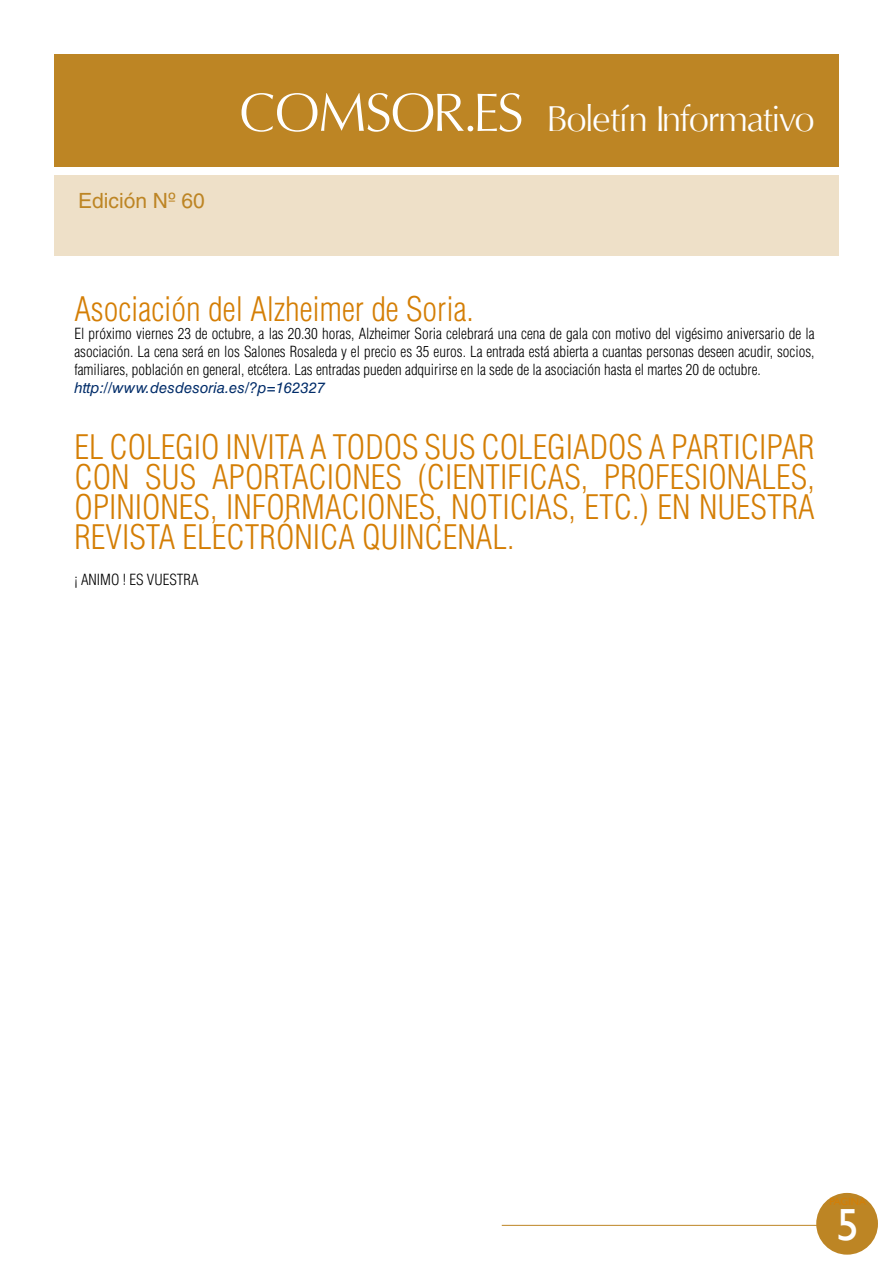
<style>
.page{position:relative;width:893px;height:1263px;background:#fff}
.page>*{position:absolute;margin:0;border:0;box-sizing:border-box;transform-origin:0 0}
.t1{font:45px "Gill Sans";color:#fff}
.t2{font:36px "Oregon LDO Book";color:#fff}
.t3{font:300 condensed 33px/30px "Helvetica LT Std";color:#d47e05;text-align:justify}
.t4{font:21px "Helvetica LT Std";color:#bd8524}
.t5{font:300 condensed 15px/18px "Helvetica LT Std";color:#000;text-align:justify}
.t6{font:italic 15px "Helvetica LT Std";color:#002c69}
.t7{font:10.5px "Gill Sans";color:#d47e05}
.s1{font-size:54px}
</style>
<div class="page">
<div style="left:818px;top:1194px;width:58px;height:59px;background:#bd8524;border-radius:50%"></div>
<div style="left:816px;top:1193px;width:62px;height:61px;border:3px solid #bd8524;border-radius:50%"></div>
<hr style="left:502px;top:1225px;width:316px;height:1px;background:#bd8524">
<div style="left:54px;top:54px;width:785px;height:113px;background:#bd8524"></div>
<div style="left:54px;top:175px;width:785px;height:81px;background:#eee0c8"></div>
<h3 class="t4" style="left:78px;top:189px;width:128px">Edición Nº 60</h3>
<h2 class="t2" style="left:240px;top:98px;width:576px"><span class="s1">COMSOR.ES</span> Boletín Informativo</h2>
<h3 class="t3" style="left:74px;top:293px;width:401px">Asociación del Alzheimer de Soria.</h3>
<p class="t5" style="left:74px;top:324px;width:742px">El próximo viernes 23 de octubre, a las 20.30 horas, Alzheimer Soria celebrará una cena de gala con motivo del vigésimo aniversario de la asociación. La cena será en los Salones Rosaleda y el precio es 35 euros. La entrada está abierta a cuantas personas deseen acudir, socios, familiares, población en general, etcétera. Las entradas pueden adquirirse en la sede de la asociación hasta el martes 20 de octubre.</p>
<p class="t6" style="left:74px;top:379px;width:253px">http://www.desdesoria.es/?p=162327</p>
<h3 class="t3" style="left:74px;top:431px;width:742px">EL COLEGIO INVITA A TODOS SUS COLEGIADOS A PARTICIPAR CON SUS APORTACIONES (CIENTIFICAS, PROFESIONALES, OPINIONES, INFORMACIONES, NOTICIAS, ETC.) EN NUESTRA REVISTA ELECTRÓN ICA QUINC ENAL.</h3>
<p class="t5" style="left:74px;top:570px;width:126px">¡ ANIMO ! ES VUESTRA</p>
<p class="t7" style="left:829px;top:1195px;width:38px">PAGINA</p>
<h1 class="t1" style="left:836px;top:1198px;width:24px">5</h1>
</div>
